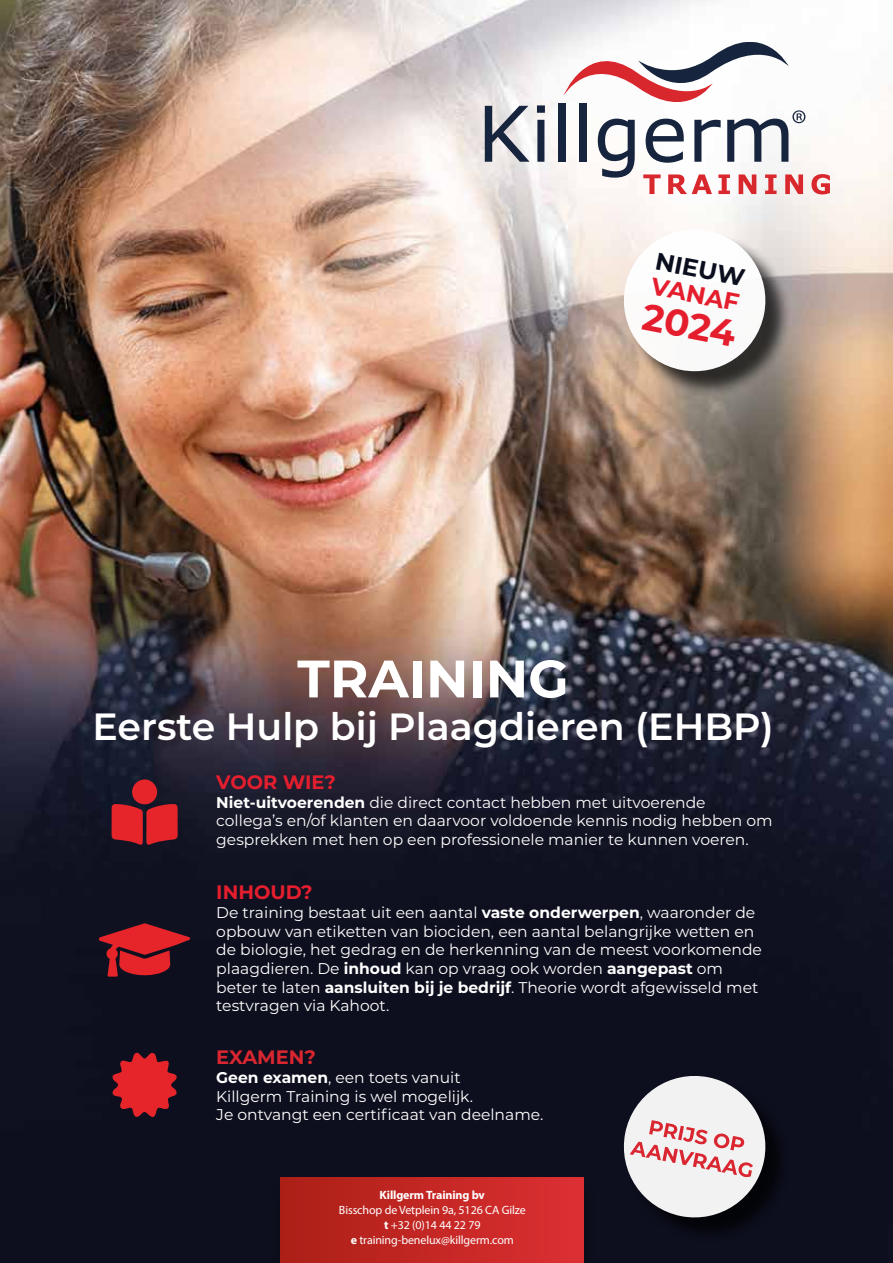
<style>
.page{position:relative;width:893px;height:1263px;background:#fff}
.page>*{position:absolute;margin:0;border:0;box-sizing:border-box;transform-origin:0 0}
.t1{font:700 52.65px "Montserrat";color:#fff}
.t2{font:600 37.8px "Montserrat";color:#fff}
.t3{font:700 37.35px "Montserrat";color:#e51e2e}
.t4{font:700 24.15px "Montserrat";color:#0b0f1d}
.t5{font:700 24.15px "Montserrat";color:#e51e2e}
.t6{font:700 19.35px "Montserrat";color:#e51e2e}
.t7{font:700 19.35px "Montserrat";color:#d92630}
.t8{font:15.6px/18.6px "Montserrat";color:#fff}
.t9{font:12px/15px "Myriad Pro";letter-spacing:-.01em;color:#fff;text-align:center}
.t10{font:700 12px "Myriad Pro";letter-spacing:-.01em;color:#fff}
.s1{font-weight:700}
</style>
<div class="page">
<img style="left:0;top:0;width:893px;height:1263px">
<svg style="left:112px;top:804px;width:66px;height:41px;background:#bd2129"></svg>
<div style="left:132px;top:779px;width:25px;height:25px;background:#e6252b;border-radius:50%"></div>
<svg style="left:99px;top:923px;width:91px;height:54px;background:#861b25"></svg>
<svg style="left:112px;top:1052px;width:66px;height:66px;background:#991d26"></svg>
<div style="left:627px;top:1079px;width:164px;height:164px;background:#000;opacity:.75"></div>
<svg style="left:618px;top:1070px;width:153px;height:153px"></svg>
<div style="left:627px;top:233px;width:164px;height:164px;background:#000;opacity:.75"></div>
<svg style="left:618px;top:224px;width:153px;height:153px"></svg>
<svg style="left:485px;top:106px;width:45px;height:56px"></svg>
<svg style="left:537px;top:105px;width:8px;height:57px"></svg>
<div style="left:558px;top:103px;width:8px;height:59px;background:#17243d"></div>
<svg style="left:811px;top:174px;width:19px;height:20px"></svg>
<svg style="left:563px;top:42px;width:242px;height:152px"></svg>
<div style="left:269px;top:1176px;width:327px;height:87px;background:#000;opacity:.25"></div>
<div style="left:281px;top:1178px;width:303px;height:85px;background:linear-gradient(to right,#ab1f16,#dd2f33)"></div>
<h3 class="t4" style="left:659px;top:243px;width:92px;rotate:11deg">NIEUW</h3>
<h3 class="t5" style="left:655px;top:268px;width:91px;rotate:11deg">VANAF</h3>
<h3 class="t3" style="left:648px;top:289px;width:96px;rotate:11deg">2024</h3>
<h1 class="t1" style="left:297px;top:641px;width:273px">TRAINING</h1>
<h2 class="t2" style="left:92px;top:699px;width:683px">Eerste Hulp bij Plaagdieren (EHBP)</h2>
<p class="t6" style="left:216px;top:768px;width:121px">VOOR WIE?</p>
<p class="t8" style="left:216px;top:792px;width:558px"><span class="s1">Niet-uitvoerenden</span> die direct contact hebben met uitvoerende collega’s en/of klanten en daarvoor voldoende kennis nodig hebben om gesprekken met hen op een professionele manier te kunnen voeren.</p>
<p class="t6" style="left:216px;top:878px;width:98px">INHOUD?</p>
<p class="t8" style="left:216px;top:902px;width:547px">De training bestaat uit een aantal <span class="s1">vaste onderwerpen</span>, waaronder de opbouw van etiketten van biociden, een aantal belangrijke wetten en de biologie, het gedrag en de herkenning van de meest voorkomende plaagdieren. De <span class="s1">inhoud</span> kan op vraag ook worden <span class="s1">aangepast</span> om beter te laten <span class="s1">aansluiten bij je bedrijf</span>. Theorie wordt afgewisseld met testvragen via Kahoot.</p>
<p class="t7" style="left:216px;top:1043px;width:101px">EXAMEN?</p>
<p class="t8" style="left:216px;top:1068px;width:329px"><span class="s1">Geen examen</span>, een toets vanuit<br>Killgerm Training is wel mogelijk.<br>Je ontvangt een certificaat van deelname.</p>
<p class="t10" style="left:380px;top:1187px;width:107px">Killgerm Training bv</p>
<p class="t9" style="left:339px;top:1202px;width:188px">Bisschop de Vetplein 9a, 5126 CA Gilze <span class="s1">t</span> +32 (0)14 44 22 79<br><span class="s1">e</span> training-benelux@killgerm.com</p>
</div>
